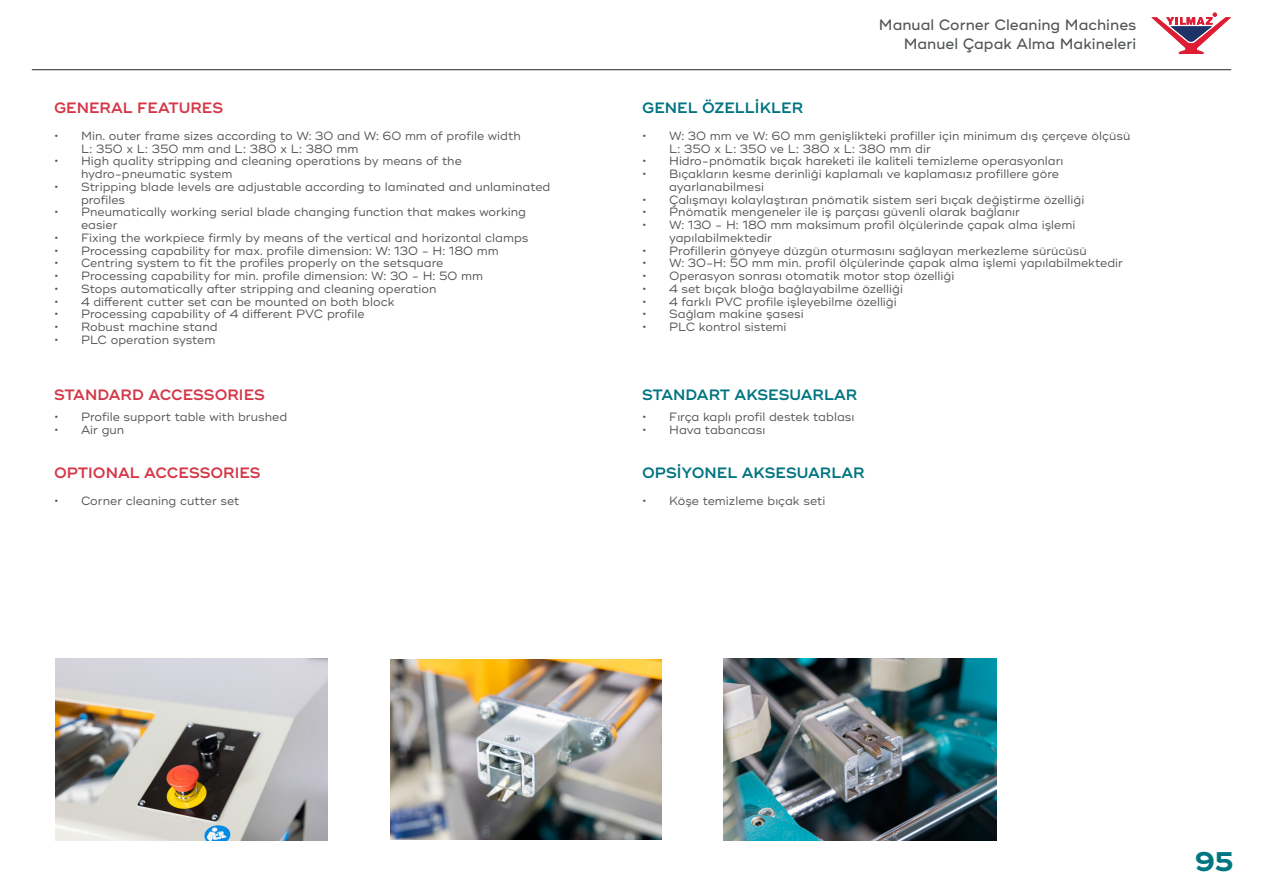
<style>
.page{position:relative;width:1263px;height:893px;background:#fff}
.page>*{position:absolute;margin:0;border:0;box-sizing:border-box;transform-origin:0 0}
.t1{font:700 27px "Ridley Grotesk";color:#007681}
.t2{font:600 15px "Ridley Grotesk";color:#007481}
.t3{font:600 15px "Ridley Grotesk";color:#d53747}
.t4{font:500 15px "Ridley Grotesk";color:#505453}
.t5{font:12px/12.8px "Ridley Grotesk";color:#505453}
</style>
<div class="page">
<svg style="left:1151px;top:13px;width:80px;height:41px"></svg>
<hr style="left:32px;top:69px;width:1199px;height:1px;background:#505453">
<img style="left:724px;top:659px;width:272px;height:181px">
<img style="left:56px;top:659px;width:272px;height:181px">
<img style="left:390px;top:659px;width:271px;height:181px">
<p class="t4" style="left:879px;top:16px;width:259px">Manual Corner Cleaning Machines</p>
<p class="t3" style="left:54px;top:99px;width:171px">GENERAL FEATURES</p>
<p class="t2" style="left:642px;top:99px;width:163px">GENEL ÖZELLİKLER</p>
<p class="t4" style="left:904px;top:35px;width:234px">Manuel Çapak Alma Makineleri</p>
<p class="t5" style="left:81px;top:130px;width:441px;text-indent:-27px">• Min. outer frame sizes according to W: 30 and W: 60 mm of profile width<br>L: 350 x L: 350 mm and L: 380 x L: 380 mm</p>
<p class="t5" style="left:81px;top:155px;width:382px;text-indent:-27px">• High quality stripping and cleaning operations by means of the hydro-pneumatic system</p>
<p class="t5" style="left:81px;top:181px;width:471px;text-indent:-27px">• Stripping blade levels are adjustable according to laminated and unlaminated profiles</p>
<p class="t5" style="left:81px;top:206px;width:447px;text-indent:-27px">• Pneumatically working serial blade changing function that makes working easier</p>
<p class="t5" style="left:54px;top:232px;width:476px">• Fixing the workpiece firmly by means of the vertical and horizontal clamps</p>
<p class="t5" style="left:54px;top:244px;width:446px">• Processing capability for max. profile dimension: W: 130 - H: 180 mm</p>
<p class="t5" style="left:54px;top:257px;width:391px">• Centring system to fit the profiles properly on the setsquare</p>
<p class="t5" style="left:54px;top:270px;width:431px">• Processing capability for min. profile dimension: W: 30 - H: 50 mm</p>
<p class="t5" style="left:54px;top:283px;width:384px">• Stops automatically after stripping and cleaning operation</p>
<p class="t5" style="left:54px;top:295px;width:342px">• 4 different cutter set can be mounted on both block</p>
<p class="t5" style="left:54px;top:308px;width:312px">• Processing capability of 4 different PVC profile</p>
<p class="t5" style="left:54px;top:321px;width:165px">• Robust machine stand</p>
<p class="t5" style="left:54px;top:334px;width:163px">• PLC operation system</p>
<p class="t5" style="left:669px;top:130px;width:463px;text-indent:-27px">• W: 30 mm ve W: 60 mm genişlikteki profiller için minimum dış çerçeve ölçüsü<br>L: 350 x L: 350 ve L: 380 x L: 380 mm dir</p>
<p class="t5" style="left:642px;top:155px;width:423px">• Hidro-pnömatik bıçak hareketi ile kaliteli temizleme operasyonları</p>
<p class="t5" style="left:669px;top:168px;width:391px;text-indent:-27px">• Bıçakların kesme derinliği kaplamalı ve kaplamasız profillere göre ayarlanabilmesi</p>
<p class="t5" style="left:642px;top:193px;width:444px">• Çalışmayı kolaylaştıran pnömatik sistem seri bıçak değiştirme özelliği</p>
<p class="t5" style="left:642px;top:206px;width:379px">• Pnömatik mengeneler ile iş parçası güvenli olarak bağlanır</p>
<p class="t5" style="left:669px;top:219px;width:408px;text-indent:-27px">• W: 130 - H: 180 mm maksimum profil ölçülerinde çapak alma işlemi yapılabilmektedir</p>
<p class="t5" style="left:642px;top:244px;width:446px">• Profillerin gönyeye düzgün oturmasını sağlayan merkezleme sürücüsü</p>
<p class="t5" style="left:642px;top:257px;width:482px">• W: 30-H: 50 mm min. profil ölçülerinde çapak alma işlemi yapılabilmektedir</p>
<p class="t5" style="left:642px;top:270px;width:314px">• Operasyon sonrası otomatik motor stop özelliği</p>
<p class="t5" style="left:642px;top:283px;width:262px">• 4 set bıçak bloğa bağlayabilme özelliği</p>
<p class="t5" style="left:642px;top:295px;width:256px">• 4 farklı PVC profile işleyebilme özelliği</p>
<p class="t5" style="left:642px;top:308px;width:163px">• Sağlam makine şasesi</p>
<p class="t5" style="left:642px;top:321px;width:146px">• PLC kontrol sistemi</p>
<p class="t3" style="left:54px;top:386px;width:212px">STANDARD ACCESSORIES</p>
<p class="t2" style="left:642px;top:386px;width:217px">STANDART AKSESUARLAR</p>
<p class="t5" style="left:54px;top:411px;width:235px">• Profile support table with brushed</p>
<p class="t5" style="left:54px;top:424px;width:72px">• Air gun</p>
<p class="t5" style="left:642px;top:411px;width:214px">• Fırça kaplı profil destek tablası</p>
<p class="t5" style="left:642px;top:424px;width:125px">• Hava tabancası</p>
<p class="t3" style="left:54px;top:464px;width:208px">OPTIONAL ACCESSORIES</p>
<p class="t2" style="left:642px;top:464px;width:224px">OPSİYONEL AKSESUARLAR</p>
<p class="t5" style="left:642px;top:495px;width:185px">• Köşe temizleme bıçak seti</p>
<p class="t5" style="left:54px;top:495px;width:187px">• Corner cleaning cutter set</p>
<p class="t1" style="left:1195px;top:846px;width:40px">95</p>
</div>
